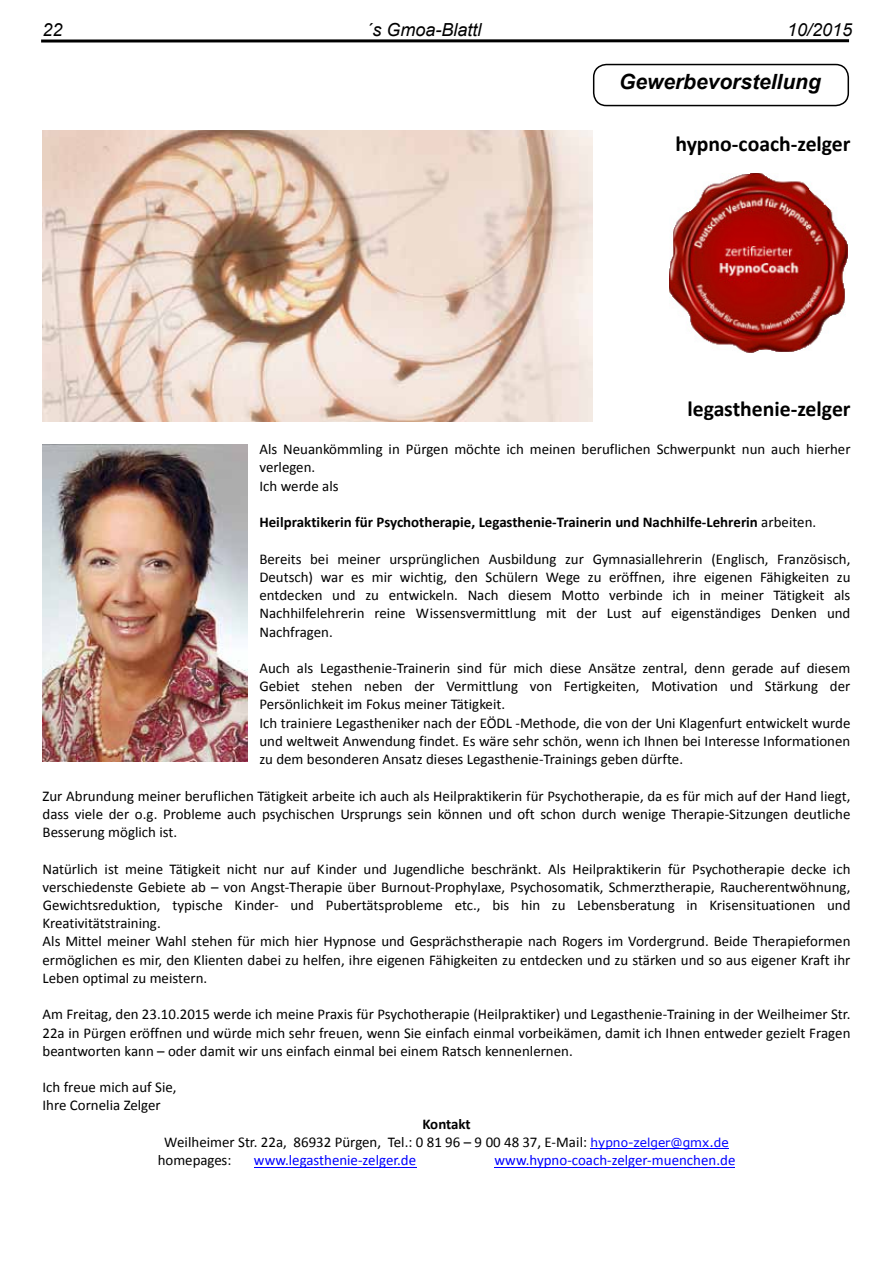
<style>
.page{position:relative;width:893px;height:1263px;background:#fff}
.page>*{position:absolute;margin:0;border:0;box-sizing:border-box;transform-origin:0 0}
.t1{font:700 21.75px "Calibri";color:#000}
.t2{font:italic 700 21px "Arial";color:#000}
.t3{font:italic 18px "Arial";color:#000}
.t4{font:14.85px/18.3px "Calibri";color:#000}
.t5{font:700 14.85px "Calibri";color:#000}
.t6{font:14.85px "Calibri";color:#00f}
.s1{font-weight:400}
.s2{font-family:"Verdana";font-size:12.15px;color:#00f}
</style>
<div class="page">
<svg style="left:41px;top:39px;width:808px;height:4px;background:#3f3f3f"></svg>
<div style="left:593px;top:64px;width:256px;height:42px;border:2px solid #000;border-radius:13px"></div>
<hr style="left:590px;top:1148px;width:139px;height:1px;background:#00f">
<hr style="left:254px;top:1167px;width:162px;height:1px;background:#00f">
<hr style="left:494px;top:1167px;width:241px;height:1px;background:#00f">
<img style="left:43px;top:444px;width:204px;height:317px">
<img style="left:43px;top:130px;width:549px;height:292px">
<img style="left:670px;top:174px;width:178px;height:178px">
<p class="t3" style="left:43px;top:18px;width:22px">22</p>
<p class="t3" style="left:367px;top:18px;width:117px">´s Gmoa-Blattl</p>
<p class="t3" style="left:787px;top:18px;width:67px">10/2015</p>
<h2 class="t2" style="left:619px;top:68px;width:203px">Gewerbevorstellung</h2>
<h1 class="t1" style="left:675px;top:130px;width:177px">hypno‐coach‐zelger</h1>
<h1 class="t1" style="left:687px;top:395px;width:165px">legasthenie‐zelger</h1>
<p class="t4" style="left:259px;top:440px;width:593px">Als Neuankömmling in Pürgen möchte ich meinen beruflichen Schwerpunkt nun auch hierher verlegen.<br>Ich werde als</p>
<p class="t5" style="left:259px;top:513px;width:558px">Heilpraktikerin für Psychotherapie, Legasthenie‐Trainerin und Nachhilfe‐Lehrerin <span class="s1">arbeiten.</span></p>
<p class="t4" style="left:259px;top:550px;width:593px;text-align:justify">Bereits bei meiner ursprünglichen Ausbildung zur Gymnasiallehrerin (Englisch, Französisch, Deutsch) war es mir wichtig, den Schülern Wege zu eröffnen, ihre eigenen Fähigkeiten zu entdecken und zu entwickeln. Nach diesem Motto verbinde ich in meiner Tätigkeit als Nachhilfelehrerin reine Wissensvermittlung mit der Lust auf eigenständiges Denken und Nachfragen.</p>
<p class="t4" style="left:259px;top:659px;width:593px">Auch als Legasthenie‐Trainerin sind für mich diese Ansätze zentral, denn gerade auf diesem Gebiet stehen neben der Vermittlung von Fertigkeiten, Motivation und Stärkung der Persönlichkeit im Fokus meiner Tätigkeit.<br>Ich trainiere Legastheniker nach der EÖDL ‐Methode, die von der Uni Klagenfurt entwickelt wurde und weltweit Anwendung findet. Es wäre sehr schön, wenn ich Ihnen bei Interesse Informationen zu dem besonderen Ansatz dieses Legasthenie‐Trainings geben dürfte.</p>
<p class="t4" style="left:43px;top:787px;width:809px;text-align:justify">Zur Abrundung meiner beruflichen Tätigkeit arbeite ich auch als Heilpraktikerin für Psychotherapie, da es für mich auf der Hand liegt, dass viele der o.g. Probleme auch psychischen Ursprungs sein können und oft schon durch wenige Therapie‐Sitzungen deutliche Besserung möglich ist.</p>
<p class="t4" style="left:43px;top:859px;width:810px">Natürlich ist meine Tätigkeit nicht nur auf Kinder und Jugendliche beschränkt. Als Heilpraktikerin für Psychotherapie decke ich verschiedenste Gebiete ab – von Angst‐Therapie über Burnout‐Prophylaxe, Psychosomatik, Schmerztherapie, Raucherentwöhnung, Gewichtsreduktion, typische Kinder‐ und Pubertätsprobleme etc., bis hin zu Lebensberatung in Krisensituationen und Kreativitätstraining.<br>Als Mittel meiner Wahl stehen für mich hier Hypnose und Gesprächstherapie nach Rogers im Vordergrund. Beide Therapieformen ermöglichen es mir, den Klienten dabei zu helfen, ihre eigenen Fähigkeiten zu entdecken und zu stärken und so aus eigener Kraft ihr Leben optimal zu meistern.</p>
<p class="t4" style="left:43px;top:1005px;width:809px;text-align:justify">Am Freitag, den 23.10.2015 werde ich meine Praxis für Psychotherapie (Heilpraktiker) und Legasthenie‐Training in der Weilheimer Str.<br>22a in Pürgen eröffnen und würde mich sehr freuen, wenn Sie einfach einmal vorbeikämen, damit ich Ihnen entweder gezielt Fragen beantworten kann – oder damit wir uns einfach einmal bei einem Ratsch kennenlernen.</p>
<p class="t4" style="left:43px;top:1078px;width:136px">Ich freue mich auf Sie,<br>Ihre Cornelia Zelger</p>
<p class="t5" style="left:422px;top:1114px;width:50px">Kontakt</p>
<p class="t4" style="left:164px;top:1133px;width:566px">Weilheimer Str. 22a, 86932 Pürgen, Tel.: 0 81 96 – 9 00 48 37, E‐Mail: <span class="s2">hypno-zelger@gmx.de</span></p>
<p class="t4" style="left:158px;top:1151px;width:75px">homepages:</p>
<p class="t6" style="left:254px;top:1151px;width:164px">www.legasthenie‐zelger.de</p>
<p class="t6" style="left:494px;top:1151px;width:242px">www.hypno‐coach‐zelger‐muenchen.de</p>
</div>
